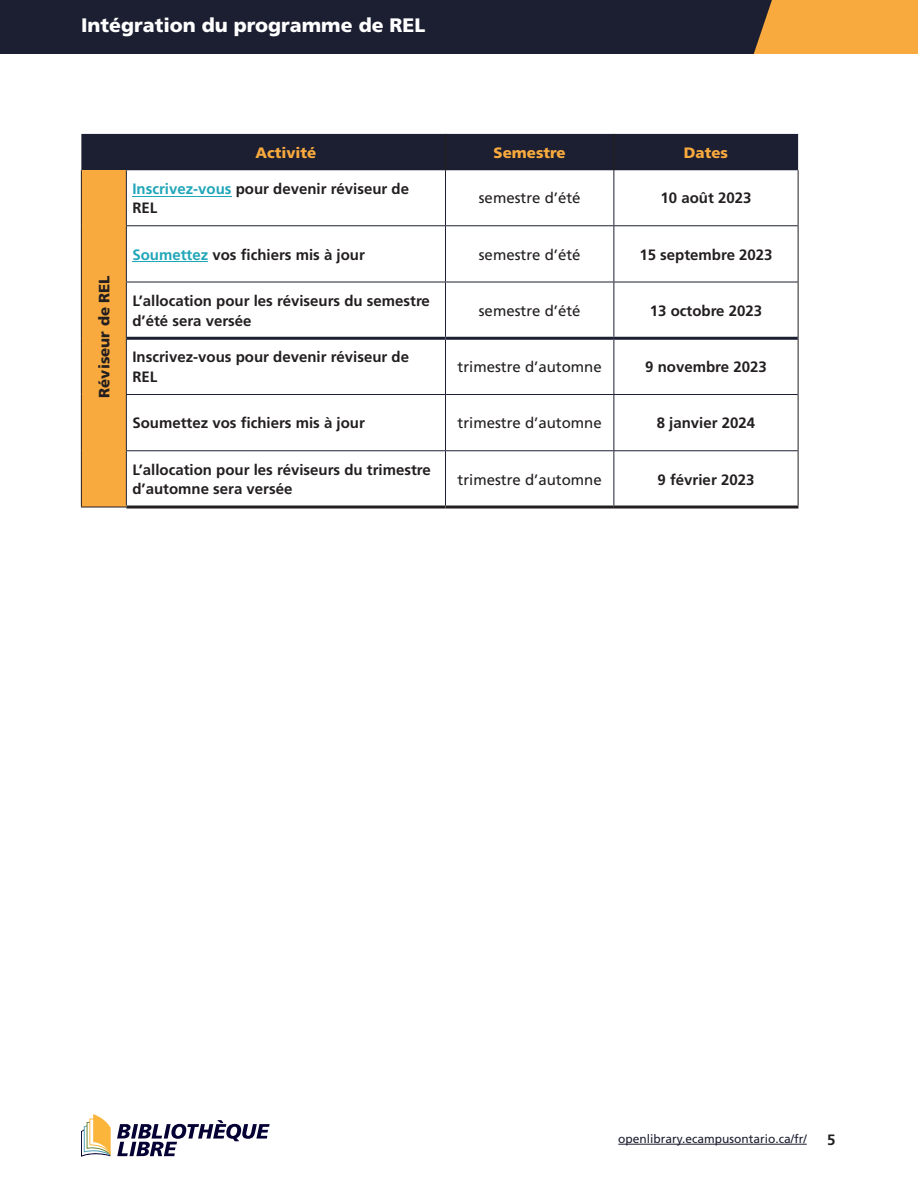
<style>
.page{position:relative;width:918px;height:1188px;background:#fff}
.page>*{position:absolute;margin:0;border:0;box-sizing:border-box;transform-origin:0 0}
.t1{font:900 19.5px "Frutiger LT Std";color:#fff}
.TOC_-_H1{font:700 15px/19.5px "Frutiger LT Std";color:#231f20}
.TOC_-_H1-2{font:15px "Frutiger LT Std";color:#231f20}
.TOC_-_H1-3{font:900 15px "Frutiger LT Std";color:#f9aa3e}
.TOC_-_H1-4{font:900 15px "Frutiger LT Std";color:#231f20}
.t2{font:12px "Frutiger LT Std";color:#1c1f31}
.s1{color:#1fa6b8}
</style>
<div class="page">
<div style="left:705px;top:0;width:213px;height:54px;background:#f9aa3e"></div>
<div style="left:0;top:0;width:772px;height:54px;background:#1c1f31"></div>
<hr style="left:618px;top:1144px;width:189px;height:1px;background:#1c1f31">
<svg style="left:81px;top:1114px;width:30px;height:43px"></svg>
<svg style="left:117px;top:1120px;width:153px;height:36px"></svg>
<div style="left:81px;top:134px;width:717px;height:36px;background:#1c1f31"></div>
<div style="left:81px;top:170px;width:45px;height:337px;background:#f9aa3e"></div>
<hr style="left:445px;top:134px;width:1px;height:36px;background:#231f20">
<hr style="left:613px;top:134px;width:2px;height:36px;background:#231f20">
<hr style="left:81px;top:170px;width:1px;height:56px;background:#231f20">
<hr style="left:798px;top:170px;width:1px;height:56px;background:#231f20">
<hr style="left:81px;top:226px;width:1px;height:56px;background:#231f20">
<hr style="left:798px;top:226px;width:1px;height:56px;background:#231f20">
<hr style="left:81px;top:282px;width:1px;height:56px;background:#231f20">
<hr style="left:798px;top:282px;width:1px;height:56px;background:#231f20">
<hr style="left:81px;top:338px;width:1px;height:57px;background:#231f20">
<hr style="left:798px;top:338px;width:1px;height:57px;background:#231f20">
<hr style="left:81px;top:395px;width:1px;height:56px;background:#231f20">
<hr style="left:798px;top:395px;width:1px;height:56px;background:#231f20">
<hr style="left:81px;top:451px;width:1px;height:56px;background:#231f20">
<hr style="left:798px;top:451px;width:1px;height:55px;background:#231f20">
<hr style="left:81px;top:507px;width:45px;height:1px;background:#231f20">
<hr style="left:126px;top:170px;width:1px;height:55px;background:#1c1f31">
<hr style="left:445px;top:170px;width:1px;height:55px;background:#1c1f31">
<hr style="left:614px;top:170px;width:1px;height:55px;background:#1c1f31">
<hr style="left:126px;top:225px;width:319px;height:1px;background:#1c1f31">
<hr style="left:126px;top:226px;width:1px;height:56px;background:#1c1f31">
<hr style="left:446px;top:225px;width:168px;height:1px;background:#1c1f31">
<hr style="left:445px;top:226px;width:1px;height:56px;background:#1c1f31">
<hr style="left:614px;top:225px;width:184px;height:1px;background:#1c1f31">
<hr style="left:614px;top:226px;width:1px;height:56px;background:#1c1f31">
<hr style="left:126px;top:282px;width:319px;height:1px;background:#1c1f31">
<hr style="left:126px;top:282px;width:1px;height:56px;background:#1c1f31">
<hr style="left:446px;top:282px;width:168px;height:1px;background:#1c1f31">
<hr style="left:445px;top:282px;width:1px;height:55px;background:#1c1f31">
<hr style="left:614px;top:282px;width:184px;height:1px;background:#1c1f31">
<hr style="left:614px;top:282px;width:1px;height:55px;background:#1c1f31">
<hr style="left:126px;top:338px;width:1px;height:56px;background:#1c1f31">
<hr style="left:445px;top:340px;width:1px;height:54px;background:#1c1f31">
<hr style="left:614px;top:340px;width:1px;height:54px;background:#1c1f31">
<hr style="left:126px;top:394px;width:319px;height:1px;background:#1c1f31">
<hr style="left:126px;top:395px;width:1px;height:55px;background:#1c1f31">
<hr style="left:446px;top:394px;width:168px;height:1px;background:#1c1f31">
<hr style="left:445px;top:395px;width:1px;height:55px;background:#1c1f31">
<hr style="left:614px;top:394px;width:184px;height:1px;background:#1c1f31">
<hr style="left:614px;top:395px;width:1px;height:55px;background:#1c1f31">
<hr style="left:126px;top:450px;width:319px;height:1px;background:#1c1f31">
<hr style="left:126px;top:451px;width:1px;height:55px;background:#1c1f31">
<hr style="left:446px;top:450px;width:168px;height:1px;background:#1c1f31">
<hr style="left:445px;top:451px;width:1px;height:55px;background:#1c1f31">
<hr style="left:614px;top:450px;width:184px;height:1px;background:#1c1f31">
<hr style="left:614px;top:451px;width:1px;height:55px;background:#1c1f31">
<hr style="left:127px;top:337px;width:318px;height:3px;background:#1c1f31">
<hr style="left:446px;top:337px;width:168px;height:3px;background:#1c1f31">
<hr style="left:614px;top:337px;width:184px;height:3px;background:#1c1f31">
<hr style="left:126px;top:506px;width:319px;height:3px;background:#231f20">
<hr style="left:446px;top:506px;width:168px;height:3px;background:#231f20">
<hr style="left:614px;top:506px;width:184px;height:3px;background:#231f20">
<hr style="left:132px;top:196px;width:100px;height:1px;background:#1fa6b8">
<hr style="left:132px;top:261px;width:76px;height:1px;background:#1fa6b8">
<h1 class="t1" style="left:81px;top:13px;width:346px">Intégration du programme de REL</h1>
<p class="TOC_-_H1-4" style="left:95px;top:398px;width:124px;rotate:-90deg">Réviseur de REL</p>
<p class="TOC_-_H1-3" style="left:256px;top:143px;width:62px">Activité</p>
<p class="TOC_-_H1-3" style="left:494px;top:143px;width:74px">Semestre</p>
<p class="TOC_-_H1-3" style="left:684px;top:143px;width:46px">Dates</p>
<p class="TOC_-_H1" style="left:132px;top:179px;width:278px"><span class="s1">Inscrivez-vous</span> pour devenir réviseur de<br>REL</p>
<p class="TOC_-_H1-2" style="left:479px;top:189px;width:103px">semestre d’été</p>
<p class="TOC_-_H1" style="left:661px;top:188px;width:92px">10 août 2023</p>
<p class="TOC_-_H1" style="left:132px;top:245px;width:234px"><span class="s1">Soumettez</span> vos fichiers mis à jour</p>
<p class="TOC_-_H1-2" style="left:479px;top:245px;width:103px">semestre d’été</p>
<p class="TOC_-_H1" style="left:639px;top:245px;width:135px">15 septembre 2023</p>
<p class="TOC_-_H1" style="left:132px;top:291px;width:299px">L’allocation pour les réviseurs du semestre d’été sera versée</p>
<p class="TOC_-_H1-2" style="left:479px;top:302px;width:103px">semestre d’été</p>
<p class="TOC_-_H1" style="left:650px;top:301px;width:114px">13 octobre 2023</p>
<p class="TOC_-_H1" style="left:132px;top:347px;width:278px">Inscrivez-vous pour devenir réviseur de<br>REL</p>
<p class="TOC_-_H1-2" style="left:458px;top:358px;width:146px">trimestre d’automne</p>
<p class="TOC_-_H1" style="left:645px;top:357px;width:123px">9 novembre 2023</p>
<p class="TOC_-_H1" style="left:132px;top:413px;width:234px">Soumettez vos fichiers mis à jour</p>
<p class="TOC_-_H1-2" style="left:458px;top:414px;width:146px">trimestre d’automne</p>
<p class="TOC_-_H1" style="left:657px;top:413px;width:100px">8 janvier 2024</p>
<p class="TOC_-_H1" style="left:132px;top:460px;width:300px">L’allocation pour les réviseurs du trimestre d’automne sera versée</p>
<p class="TOC_-_H1-2" style="left:458px;top:470px;width:146px">trimestre d’automne</p>
<p class="TOC_-_H1" style="left:658px;top:470px;width:98px">9 février 2023</p>
<p class="t2" style="left:618px;top:1132px;width:190px">openlibrary.ecampusontario.ca/fr/</p>
<p class="TOC_-_H1" style="left:827px;top:1130px;width:10px">5</p>
</div>
